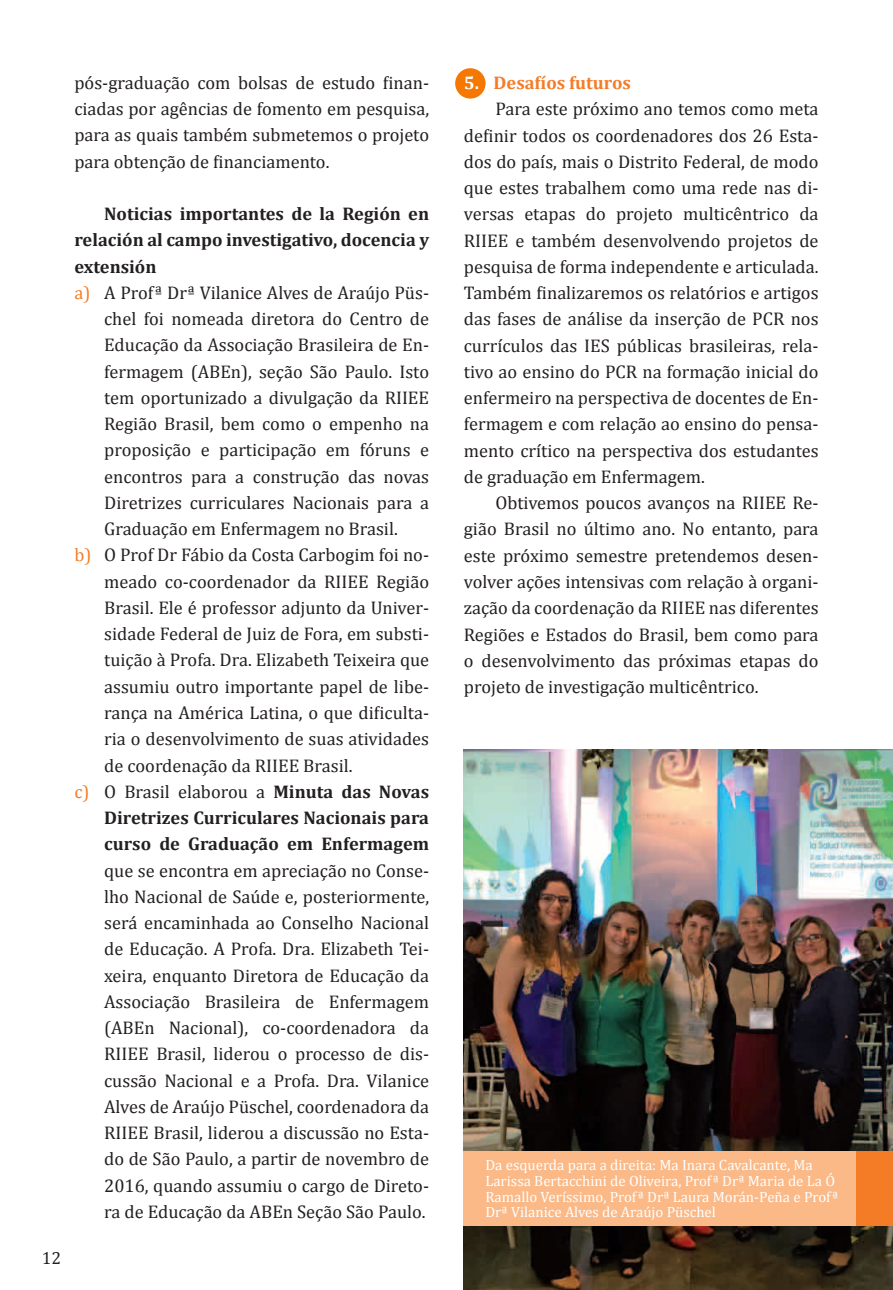
<style>
.page{position:relative;width:893px;height:1290px;background:#fff}
.page>*{position:absolute;margin:0;border:0;box-sizing:border-box;transform-origin:0 0}
.t1{font:18.38px/26.2px "Cambria";color:#231f20;text-align:justify}
.t2{font:700 18.38px "Cambria";color:#231f20}
.t3{font:700 18.38px "Cambria";color:#f47c27}
.t4{font:17.5px "Cambria";color:#231f20}
.t5{font:14.88px/15.8px "Cambria";color:#fff}
.s1{color:#f47c27}
.s2{font-weight:700}
.s3{color:#fff}
</style>
<div class="page">
<img style="left:464px;top:749px;width:429px;height:541px">
<div style="left:455px;top:68px;width:31px;height:31px;background:#f57802;border-radius:50%"></div>
<div style="left:464px;top:1151px;width:429px;height:74px;background:#fab987"></div>
<div style="left:857px;top:1151px;width:36px;height:74px;background:#f47c27"></div>
<p class="t4" style="left:42px;top:1247px;width:21px">12</p>
<p class="t1" style="left:74px;top:69px;width:356px">pós-graduação com bolsas de estudo finan&shy;ciadas por agências de fomento em pesquisa, para as quais também submetemos o projeto para obtenção de financiamento.</p>
<p class="t2" style="left:104px;top:201px;width:326px">Noticias importantes de la Región en</p>
<p class="t2" style="left:74px;top:227px;width:356px">relación al campo investigativo, docencia y</p>
<p class="t2" style="left:74px;top:253px;width:84px">extensión</p>
<p class="t1" style="left:74px;top:279px;width:356px"><span class="s1">a)</span> A Profª Drª Vilanice Alves de Araújo Püs-</p>
<p class="t1" style="left:104px;top:306px;width:326px">chel foi nomeada diretora do Centro de</p>
<p class="t1" style="left:104px;top:332px;width:326px">Educação da Associação Brasileira de En-</p>
<p class="t1" style="left:104px;top:358px;width:326px">fermagem (ABEn), seção São Paulo. Isto</p>
<p class="t1" style="left:104px;top:384px;width:326px">tem oportunizado a divulgação da RIIEE</p>
<p class="t1" style="left:104px;top:411px;width:326px">Região Brasil, bem como o empenho na</p>
<p class="t1" style="left:104px;top:437px;width:326px">proposição e participação em fóruns e</p>
<p class="t1" style="left:104px;top:463px;width:326px">encontros para a construção das novas</p>
<p class="t1" style="left:104px;top:489px;width:326px">Diretrizes curriculares Nacionais para a</p>
<p class="t1" style="left:104px;top:516px;width:295px">Graduação em Enfermagem no Brasil.</p>
<p class="t1" style="left:74px;top:542px;width:356px"><span class="s1">b)</span> O Prof Dr Fábio da Costa Carbogim foi no-</p>
<p class="t1" style="left:104px;top:568px;width:326px">meado co-coordenador da RIIEE Região</p>
<p class="t1" style="left:104px;top:594px;width:326px">Brasil. Ele é professor adjunto da Univer-</p>
<p class="t1" style="left:104px;top:621px;width:326px">sidade Federal de Juiz de Fora, em substi-</p>
<p class="t1" style="left:104px;top:647px;width:326px">tuição à Profa. Dra. Elizabeth Teixeira que</p>
<p class="t1" style="left:104px;top:673px;width:326px">assumiu outro importante papel de libe-</p>
<p class="t1" style="left:104px;top:699px;width:326px">rança na América Latina, o que dificulta-</p>
<p class="t1" style="left:104px;top:726px;width:326px">ria o desenvolvimento de suas atividades</p>
<p class="t1" style="left:104px;top:752px;width:250px">de coordenação da RIIEE Brasil.</p>
<p class="t1" style="left:74px;top:778px;width:356px"><span class="s1">c)</span> O Brasil elaborou a <span class="s2">Minuta das Novas</span></p>
<p class="t2" style="left:104px;top:805px;width:326px">Diretrizes Curriculares Nacionais para</p>
<p class="t2" style="left:104px;top:831px;width:326px">curso de Graduação em Enfermagem</p>
<p class="t1" style="left:104px;top:857px;width:326px">que se encontra em apreciação no Conse&shy;lho Nacional de Saúde e, posteriormente, será encaminhada ao Conselho Nacional de Educação. A Profa. Dra. Elizabeth Tei&shy;xeira, enquanto Diretora de Educação da Associação Brasileira de Enfermagem (ABEn Nacional), co-coordenadora da RIIEE Brasil, liderou o processo de dis&shy;cussão Nacional e a Profa. Dra. Vilanice Alves de Araújo Püschel, coordenadora da RIIEE Brasil, liderou a discussão no Esta&shy;do de São Paulo, a partir de novembro de 2016, quando assumiu o cargo de Direto&shy;ra de Educação da ABEn Seção São Paulo.</p>
<p class="t3" style="left:464px;top:70px;width:169px"><span class="s3">5.</span> Desafíos futuros</p>
<p class="t1" style="left:495px;top:96px;width:325px">Para este próximo ano temos como meta</p>
<p class="t1" style="left:464px;top:122px;width:356px">definir todos os coordenadores dos 26 Esta-</p>
<p class="t1" style="left:464px;top:148px;width:356px">dos do país, mais o Distrito Federal, de modo</p>
<p class="t1" style="left:464px;top:175px;width:356px">que estes trabalhem como uma rede nas di-</p>
<p class="t1" style="left:464px;top:201px;width:356px">versas etapas do projeto multicêntrico da</p>
<p class="t1" style="left:464px;top:227px;width:356px">RIIEE e também desenvolvendo projetos de</p>
<p class="t1" style="left:464px;top:253px;width:356px">pesquisa de forma independente e articulada.</p>
<p class="t1" style="left:464px;top:280px;width:356px">Também finalizaremos os relatórios e artigos</p>
<p class="t1" style="left:464px;top:306px;width:356px">das fases de análise da inserção de PCR nos</p>
<p class="t1" style="left:464px;top:332px;width:356px">currículos das IES públicas brasileiras, rela-</p>
<p class="t1" style="left:464px;top:358px;width:356px">tivo ao ensino do PCR na formação inicial do</p>
<p class="t1" style="left:464px;top:385px;width:356px">enfermeiro na perspectiva de docentes de En-</p>
<p class="t1" style="left:464px;top:411px;width:356px">fermagem e com relação ao ensino do pensa-</p>
<p class="t1" style="left:464px;top:437px;width:356px">mento crítico na perspectiva dos estudantes</p>
<p class="t1" style="left:464px;top:463px;width:243px">de graduação em Enfermagem.</p>
<p class="t1" style="left:495px;top:490px;width:325px">Obtivemos poucos avanços na RIIEE Re-</p>
<p class="t1" style="left:464px;top:516px;width:356px">gião Brasil no último ano. No entanto, para</p>
<p class="t1" style="left:464px;top:542px;width:356px">este próximo semestre pretendemos desen-</p>
<p class="t1" style="left:464px;top:568px;width:356px">volver ações intensivas com relação à organi-</p>
<p class="t1" style="left:464px;top:595px;width:356px">zação da coordenação da RIIEE nas diferentes</p>
<p class="t1" style="left:464px;top:621px;width:356px">Regiões e Estados do Brasil, bem como para</p>
<p class="t1" style="left:464px;top:647px;width:356px">o desenvolvimento das próximas etapas do</p>
<p class="t1" style="left:464px;top:673px;width:296px">projeto de investigação multicêntrico.</p>
<p class="t5" style="left:485px;top:1157px;width:354px">Da esquerda para a direita: Ma Inara Cavalcante, Ma Larissa Bertacchini de Oliveira, Profª Drª Maria de La Ó Ramallo Veríssimo, Profª Drª Laura Morán-Peña e Profª Drª Vilanice Alves de Araújo Püschel</p>
</div>
